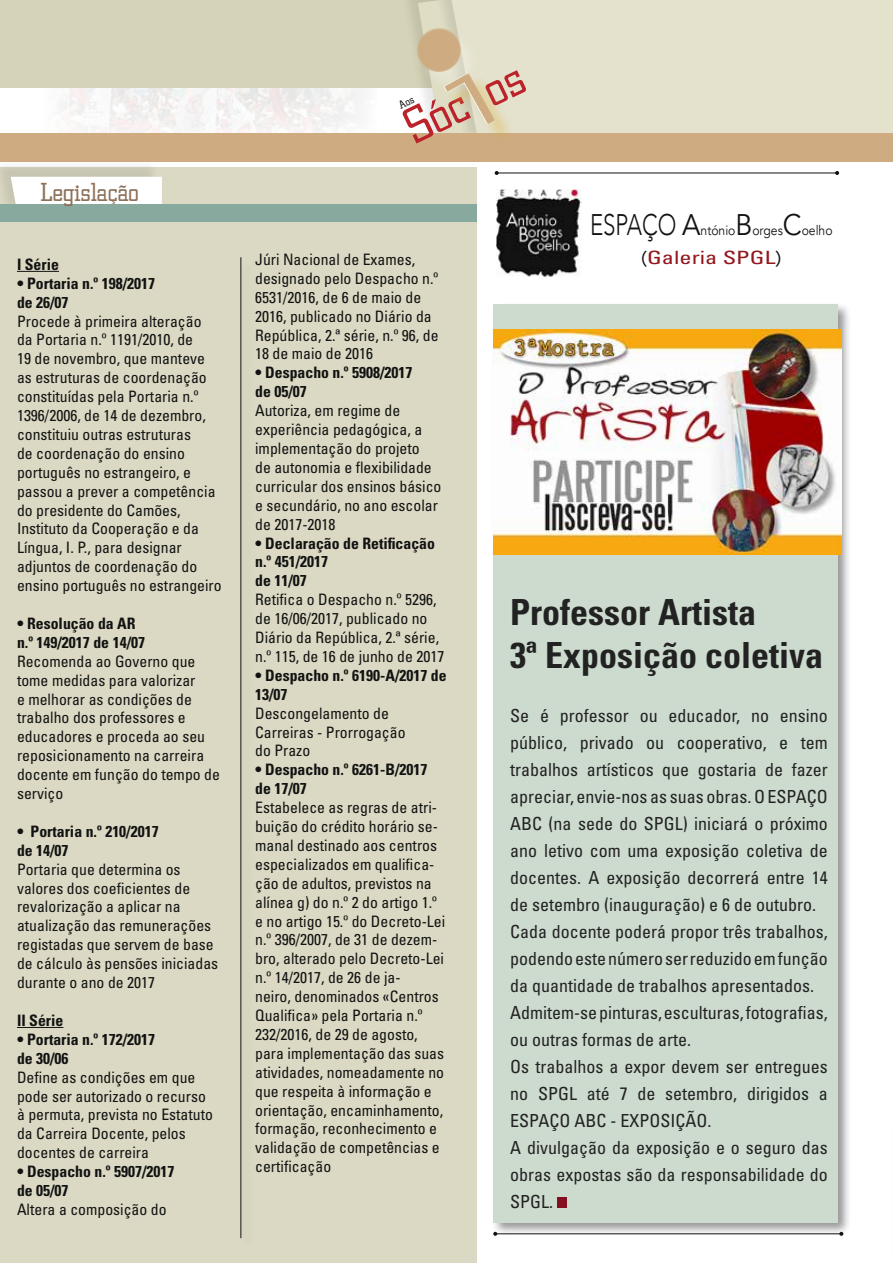
<style>
.page{position:relative;width:893px;height:1263px;background:#fff}
.page>*{position:absolute;margin:0;border:0;box-sizing:border-box;transform-origin:0 0}
.t1{font:52.2px "Civic";color:#bc2229}
.t2{font:700 condensed 36px/43.2px "Univers";color:#222}
.t3{font:27px "Civic";color:#8d7159}
.t4{font:condensed 18.3px "Univers";color:#93171e;scale:1.33 1}
.t5{font:condensed 18px/27px "Univers";color:#222}
.t6{font:condensed 15.75px/18.9px "Univers";color:#121212}
.t7{font:700 condensed 15.75px/18.9px "Univers";color:#121212}
.t8{font:13.5px "Avenir";color:#121212;scale:.9 1}
.s1{font-weight:700}
.s2{font-weight:400}
.s3{font-weight:300;font-size:29.7px}
.s4{font-size:29.7px}
.s5{font-family:"Avenir";font-weight:300;font-stretch:normal;color:#121212}
</style>
<div class="page">
<img style="left:61px;top:88px;width:303px;height:45px">
<div style="left:0;top:0;width:892px;height:88px;background:#d6d4b8"></div>
<div style="left:591px;top:0;width:302px;height:133px;background:#e4e1cc"></div>
<div style="left:0;top:133px;width:893px;height:29px;background:#ceab80"></div>
<div style="left:491px;top:302px;width:361px;height:935px;background:#121212;opacity:.44"></div>
<div style="left:493px;top:304px;width:345px;height:918px;background:#ccdbce"></div>
<div style="left:0;top:168px;width:476px;height:1095px;background:#dbd9c3"></div>
<div style="left:0;top:158px;width:159px;height:56px;background:#121212;opacity:.1"></div>
<div style="left:11px;top:177px;width:151px;height:27px;background:#fff"></div>
<div style="left:0;top:204px;width:476px;height:17px;background:#88a99e"></div>
<img style="left:496px;top:190px;width:86px;height:87px">
<hr style="left:497px;top:172px;width:340px;height:1px;background:#121212">
<svg style="left:495px;top:171px;width:4px;height:4px"></svg>
<svg style="left:835px;top:171px;width:4px;height:4px"></svg>
<hr style="left:495px;top:1233px;width:346px;height:1px;background:#121212">
<svg style="left:493px;top:1232px;width:4px;height:4px"></svg>
<svg style="left:839px;top:1232px;width:4px;height:4px"></svg>
<div style="left:238px;top:257px;width:17px;height:993px;background:#121212;opacity:.44"></div>
<hr style="left:241px;top:257px;width:1px;height:981px;background:#121212">
<img style="left:493px;top:329px;width:348px;height:226px">
<hr style="left:17px;top:271px;width:42px;height:1px;background:#121212">
<hr style="left:17px;top:1027px;width:46px;height:1px;background:#121212">
<div style="left:557px;top:1197px;width:10px;height:11px;background:#850f21"></div>
<hr style="left:892px;top:1122px;width:1px;height:140px;background:#f1eee3">
<svg style="left:409px;top:0;width:182px;height:135px;background:#e0dac3"></svg>
<p class="t3" style="left:40px;top:177px;width:100px">Legislação</p>
<p class="t7" style="left:17px;top:255px;width:44px">I Série</p>
<p class="t6" style="left:17px;top:273px;width:206px"><span class="s1">• Portaria n.º 198/2017<br>de 26/07<br></span>Procede à primeira alteração<br>da Portaria n.º 1191/2010, de<br>19 de novembro, que manteve as estruturas de coordenação constituídas pela Portaria n.º<br>1396/2006, de 14 de dezembro, constituiu outras estruturas<br>de coordenação do ensino português no estrangeiro, e passou a prever a competência do presidente do Camões,<br>Instituto da Cooperação e da<br>Língua, I. P., para designar adjuntos de coordenação do ensino português no estrangeiro</p>
<p class="t6" style="left:17px;top:614px;width:204px"><span class="s1">• Resolução da AR<br>n.º 149/2017 de 14/07<br></span>Recomenda ao Governo que tome medidas para valorizar<br>e melhorar as condições de trabalho dos professores e educadores e proceda ao seu reposicionamento na carreira docente em função do tempo de serviço</p>
<p class="t6" style="left:17px;top:821px;width:203px"><span class="s1">• Portaria n.º 210/2017<br>de 14/07<br></span>Portaria que determina os valores dos coeficientes de revalorização a aplicar na atualização das remunerações registadas que servem de base de cálculo às pensões iniciadas durante o ano de 2017</p>
<p class="t7" style="left:17px;top:1011px;width:48px">II Série</p>
<p class="t6" style="left:17px;top:1029px;width:197px"><span class="s1">• Portaria n.º 172/2017<br>de 30/06<br></span>Define as condições em que pode ser autorizado o recurso à permuta, prevista no Estatuto da Carreira Docente, pelos docentes de carreira</p>
<p class="t7" style="left:17px;top:1162px;width:159px">• Despacho n.º 5907/2017 de 05/07<br><span class="s2">Altera a composição do</span></p>
<h1 class="t1" style="left:394px;top:104px;width:129px;rotate:-26deg">Sóc os</h1>
<p class="t6" style="left:255px;top:250px;width:185px">Júri Nacional de Exames, designado pelo Despacho n.º<br>6531/2016, de 6 de maio de<br>2016, publicado no Diário da<br>República, 2.ª série, n.º 96, de<br>18 de maio de 2016</p>
<p class="t6" style="left:255px;top:363px;width:188px"><span class="s1">• Despacho n.º 5908/2017<br>de 05/07<br></span>Autoriza, em regime de experiência pedagógica, a implementação do projeto<br>de autonomia e flexibilidade curricular dos ensinos básico e secundário, no ano escolar de 2017-2018</p>
<p class="t6" style="left:255px;top:533px;width:191px"><span class="s1">• Declaração de Retificação n.º 451/2017<br>de 11/07<br></span>Retifica o Despacho n.º 5296, de 16/06/2017, publicado no<br>Diário da República, 2.ª série, n.º 115, de 16 de junho de 2017</p>
<p class="t6" style="left:255px;top:665px;width:193px"><span class="s1">• Despacho n.º 6190-A/2017 de<br>13/07<br></span>Descongelamento de<br>Carreiras - Prorrogação<br>do Prazo</p>
<p class="t6" style="left:255px;top:760px;width:192px"><span class="s1">• Despacho n.º 6261-B/2017 de 17/07<br></span>Estabelece as regras de atri&shy;buição do crédito horário se&shy;manal destinado aos centros especializados em qualifica&shy;ção de adultos, previstos na alínea g) do n.º 2 do artigo 1.º e no artigo 15.º do Decreto-Lei n.º 396/2007, de 31 de dezem&shy;bro, alterado pelo Decreto-Lei n.º 14/2017, de 26 de ja-<br>neiro, denominados «Centros<br>Qualifica» pela Portaria n.º<br>232/2016, de 29 de agosto, para implementação das suas atividades, nomeadamente no que respeita à informação e orientação, encaminhamento, formação, reconhecimento e validação de competências e certificação</p>
<p class="t8" style="left:590px;top:222px;width:271px"><span class="s3">ESPAÇO</span> <span class="s4">A</span>ntónio<span class="s4">B</span>orges<span class="s4">C</span>oelho</p>
<p class="t4" style="left:641px;top:246px;width:108px"><span class="s5">(</span>Galeria SPGL<span class="s5">)</span></p>
<p class="t2" style="left:510px;top:590px;width:314px">Professor Artista<br>3ª Exposição coletiva</p>
<p class="t5" style="left:510px;top:702px;width:319px">Se é professor ou educador, no ensino público, privado ou cooperativo, e tem trabalhos artísticos que gostaria de fazer apreciar, envie-nos as suas obras. O ESPAÇO ABC (na sede do SPGL) iniciará o próximo ano letivo com uma exposição coletiva de docentes. A exposição decorrerá entre 14 de setembro (inauguração) e 6 de outubro.<br>Cada docente poderá propor três trabalhos, podendo este número ser reduzido em função da quantidade de trabalhos apresentados.<br>Admitem-se pinturas, esculturas, fotografias, ou outras formas de arte.<br>Os trabalhos a expor devem ser entregues no SPGL até 7 de setembro, dirigidos a ESPAÇO ABC - EXPOSIÇÃO.<br>A divulgação da exposição e o seguro das obras expostas são da responsabilidade do SPGL.</p>
</div>
